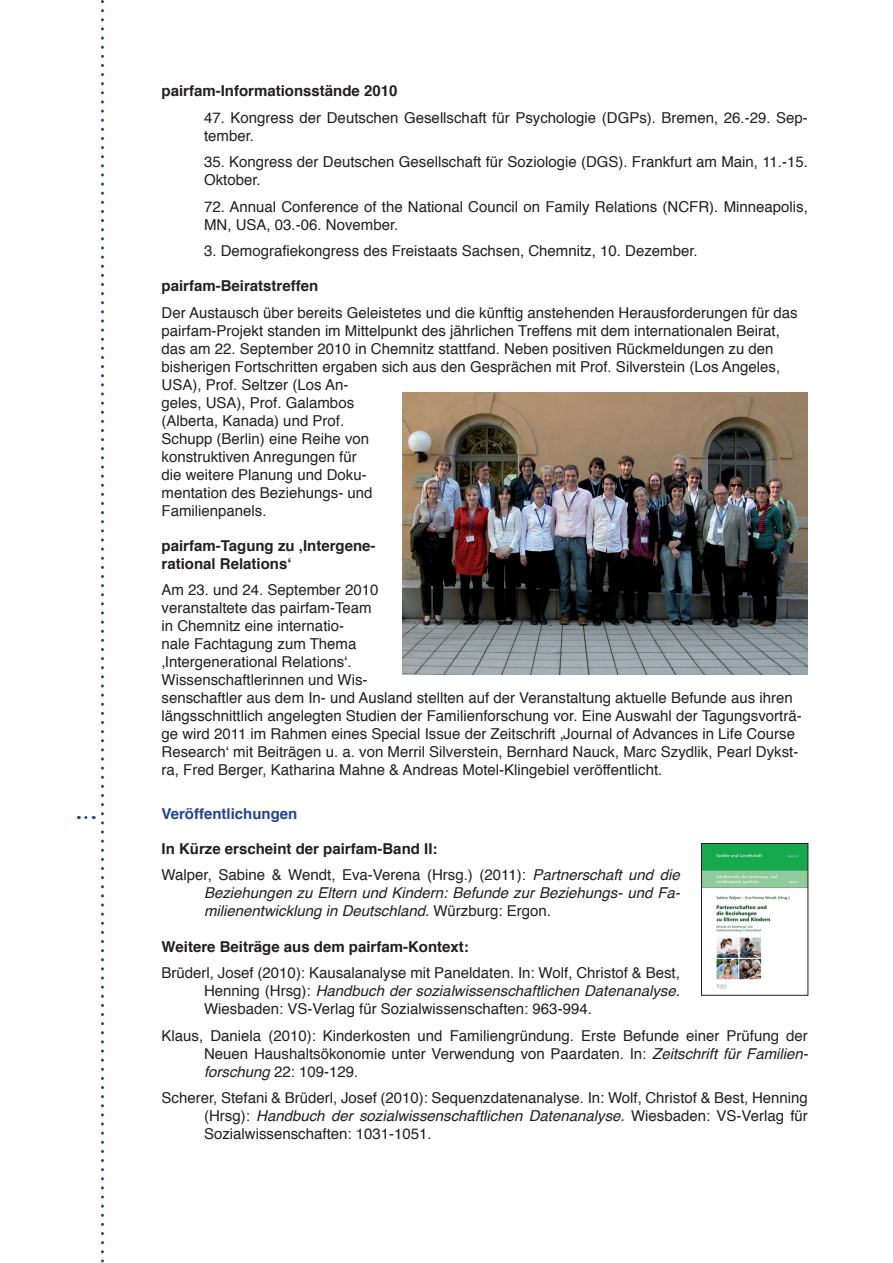
<style>
.page{position:relative;width:893px;height:1263px;background:#fff}
.page>*{position:absolute;margin:0;border:0;box-sizing:border-box;transform-origin:0 0}
.t1{font:15px/18px "Helvetica";color:#231f20}
.t2{font:700 15px/18px "Helvetica";color:#231f20}
.t3{font:italic 15px/18px "Helvetica";color:#231f20}
.t4{font:700 15px "Helvetica";color:#244399}
.s1{font-weight:700}
.s2{font-style:italic}
.s3{font-style:normal}
</style>
<div class="page">
<svg style="left:101px;top:0;width:3px;height:1263px"></svg>
<img style="left:403px;top:392px;width:405px;height:283px">
<img style="left:703px;top:845px;width:103px;height:144px">
<div style="left:701px;top:843px;width:107px;height:153px;border:1px solid #231f20"></div>
<svg style="left:86px;top:816px;width:8px;height:3px"></svg>
<p class="t2" style="left:162px;top:82px;width:237px">pairfam-Informationsstände 2010</p>
<p class="t1" style="left:204px;top:109px;width:605px">47. Kongress der Deutschen Gesellschaft für Psychologie (DGPs). Bremen, 26.-29. Sep&shy;tember.</p>
<p class="t1" style="left:204px;top:153px;width:605px">35. Kongress der Deutschen Gesellschaft für Soziologie (DGS). Frankfurt am Main, 11.-15.<br>Oktober.</p>
<p class="t1" style="left:204px;top:198px;width:605px">72. Annual Conference of the National Council on Family Relations (NCFR). Minneapolis,<br>MN, USA, 03.-06. November.</p>
<p class="t1" style="left:204px;top:243px;width:495px">3. Demografiekongress des Freistaats Sachsen, Chemnitz, 10. Dezember.</p>
<p class="t2" style="left:162px;top:277px;width:158px">pairfam-Beiratstreffen</p>
<p class="t1" style="left:162px;top:304px;width:638px">Der Austausch über bereits Geleistetes und die künftig anstehenden Herausforderungen für das pairfam-Projekt standen im Mittelpunkt des jährlichen Treffens mit dem internationalen Beirat, das am 22. September 2010 in Chemnitz stattfand. Neben positiven Rückmeldungen zu den bisherigen Fortschritten ergaben sich aus den Gesprächen mit Prof. Silverstein (Los Angeles, USA), Prof. Seltzer (Los An-<br>geles, USA), Prof. Galambos<br>(Alberta, Kanada) und Prof.<br>Schupp (Berlin) eine Reihe von<br>konstruktiven Anregungen für<br>die weitere Planung und Doku-<br>mentation des Beziehungs- und<br>Familienpanels.</p>
<p class="t2" style="left:162px;top:537px;width:215px">pairfam-Tagung zu ‚Intergene&shy;rational Relations‘</p>
<p class="t1" style="left:162px;top:582px;width:642px">Am 23. und 24. September 2010<br>veranstaltete das pairfam-Team<br>in Chemnitz eine internatio-<br>nale Fachtagung zum Thema<br>‚Intergenerational Relations‘.<br>Wissenschaftlerinnen und Wis-<br>senschaftler aus dem In- und Ausland stellten auf der Veranstaltung aktuelle Befunde aus ihren längsschnittlich angelegten Studien der Familienforschung vor. Eine Auswahl der Tagungsvorträ&shy;ge wird 2011 im Rahmen eines Special Issue der Zeitschrift ‚Journal of Advances in Life Course Research‘ mit Beiträgen u. a. von Merril Silverstein, Bernhard Nauck, Marc Szydlik, Pearl Dykst&shy;ra, Fred Berger, Katharina Mahne &amp; Andreas Motel-Klingebiel veröffentlicht.</p>
<p class="t4" style="left:162px;top:801px;width:137px">Veröffentlichungen</p>
<p class="t1" style="left:162px;top:836px;width:520px;line-height:26.5px"><span class="s1">In Kürze erscheint der pairfam-Band II:<br></span>Walper, Sabine &amp; Wendt, Eva-Verena (Hrsg.) (2011): <span class="s2">Partnerschaft und die</span></p>
<p class="t3" style="left:204px;top:884px;width:478px">Beziehungen zu Eltern und Kindern: Befunde zur Beziehungs- und Fa&shy;milienentwicklung in Deutschland. <span class="s3">Würzburg: Ergon.</span></p>
<p class="t2" style="left:162px;top:937px;width:309px">Weitere Beiträge aus dem pairfam-Kontext:</p>
<p class="t1" style="left:204px;top:964px;width:477px;text-align:justify;text-indent:-43px">Brüderl, Josef (2010): Kausalanalyse mit Paneldaten. In: Wolf, Christof &amp; Best, Henning (Hrsg): <span class="s2">Handbuch der sozialwissenschaftlichen Datenanalyse.<br></span>Wiesbaden: VS-Verlag für Sozialwissenschaften: 963-994.</p>
<p class="t1" style="left:204px;top:1027px;width:606px;text-align:justify;text-indent:-43px">Klaus, Daniela (2010): Kinderkosten und Familiengründung. Erste Befunde einer Prüfung der Neuen Haushaltsökonomie unter Verwendung von Paardaten. In: <span class="s2">Zeitschrift für Familien&shy;forschung</span> 22: 109-129.</p>
<p class="t1" style="left:204px;top:1089px;width:605px;text-align:justify;text-indent:-43px">Scherer, Stefani &amp; Brüderl, Josef (2010): Sequenzdatenanalyse. In: Wolf, Christof &amp; Best, Henning (Hrsg): <span class="s2">Handbuch der sozialwissenschaftlichen Datenanalyse.</span> Wiesbaden: VS-Verlag für Sozialwissenschaften: 1031-1051.</p>
</div>
